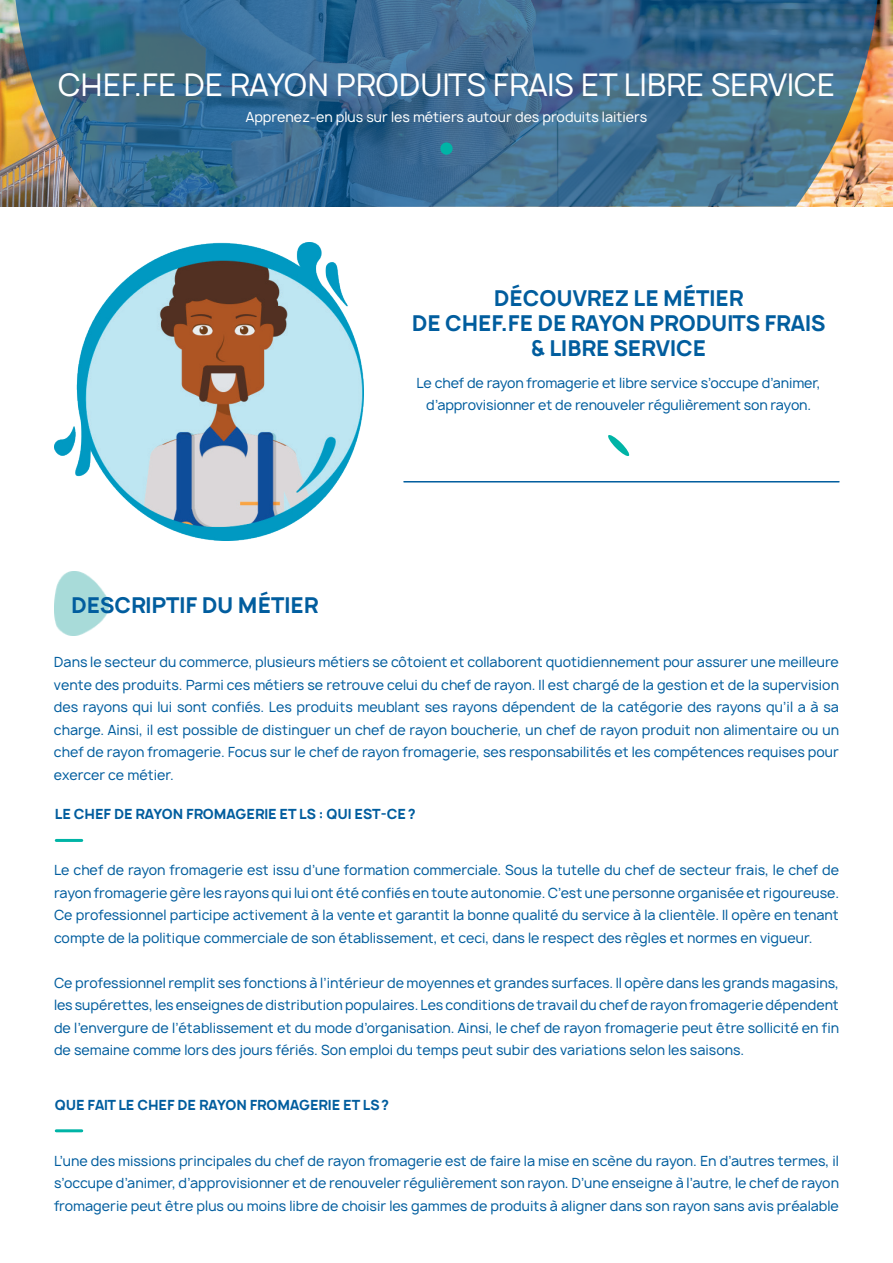
<style>
.page{position:relative;width:893px;height:1263px;background:#fff}
.page>*{position:absolute;margin:0;border:0;box-sizing:border-box;transform-origin:0 0}
.t1{font:30px "Manrope";color:#fff}
.t2{font:700 21px/25.2px "Manrope";color:#015d9e;text-align:center}
.t3{font:13.5px/22.5px "Manrope";color:#015d9e;text-align:justify}
.t4{font:700 13.5px "Manrope";color:#015d9e}
.t5{font:13.5px "Manrope";color:#fff}
</style>
<div class="page">
<img style="left:54px;top:242px;width:309px;height:298px">
<svg style="left:608px;top:435px;width:22px;height:21px"></svg>
<img style="left:54px;top:572px;width:54px;height:63px">
<hr style="left:404px;top:481px;width:435px;height:1px;background:#015d9e">
<img style="left:0;top:0;width:893px;height:206px">
<svg style="left:13px;top:0;width:867px;height:207px;background:#45708d"></svg>
<div style="left:440px;top:142px;width:13px;height:13px;background:#00b4a6;border-radius:50%"></div>
<hr style="left:56px;top:839px;width:26px;height:3px;background:#00b4a6">
<hr style="left:56px;top:1129px;width:26px;height:3px;background:#00b4a6">
<h1 class="t1" style="left:58px;top:66px;width:779px">CHEF.FE DE RAYON PRODUITS FRAIS ET LIBRE SERVICE</h1>
<p class="t5" style="left:246px;top:108px;width:403px">Apprenez-en plus sur les métiers autour des produits laitiers</p>
<h2 class="t2" style="left:71px;top:592px;width:249px">DESCRIPTIF DU MÉTIER</h2>
<h2 class="t2" style="left:412px;top:285px;width:415px">DÉCOUVREZ LE MÉTIER<br>DE CHEF.FE DE RAYON PRODUITS FRAIS &amp; LIBRE SERVICE</h2>
<p class="t3" style="left:417px;top:372px;width:406px;text-align:center">Le chef de rayon fromagerie et libre service s’occupe d’animer, d’approvisionner et de renouveler régulièrement son rayon.</p>
<p class="t3" style="left:54px;top:651px;width:786px">Dans le secteur du commerce, plusieurs métiers se côtoient et collaborent quotidiennement pour assurer une meilleure vente des produits. Parmi ces métiers se retrouve celui du chef de rayon. Il est chargé de la gestion et de la supervision des rayons qui lui sont confiés. Les produits meublant ses rayons dépendent de la catégorie des rayons qu’il a à sa charge. Ainsi, il est possible de distinguer un chef de rayon boucherie, un chef de rayon produit non alimentaire ou un chef de rayon fromagerie. Focus sur le chef de rayon fromagerie, ses responsabilités et les compétences requises pour exercer ce métier.</p>
<p class="t4" style="left:55px;top:805px;width:362px">LE CHEF DE RAYON FROMAGERIE ET LS : QUI EST-CE?</p>
<p class="t3" style="left:54px;top:859px;width:787px">Le chef de rayon fromagerie est issu d’une formation commerciale. Sous la tutelle du chef de secteur frais, le chef de rayon fromagerie gère les rayons qui lui ont été confiés en toute autonomie. C’est une personne organisée et rigoureuse.<br>Ce professionnel participe activement à la vente et garantit la bonne qualité du service à la clientèle. Il opère en tenant compte de la politique commerciale de son établissement, et ceci, dans le respect des règles et normes en vigueur.</p>
<p class="t3" style="left:54px;top:971px;width:786px">Ce professionnel remplit ses fonctions à l’intérieur de moyennes et grandes surfaces. Il opère dans les grands magasins, les supérettes, les enseignes de distribution populaires. Les conditions de travail du chef de rayon fromagerie dépendent de l’envergure de l’établissement et du mode d’organisation. Ainsi, le chef de rayon fromagerie peut être sollicité en fin de semaine comme lors des jours fériés. Son emploi du temps peut subir des variations selon les saisons.</p>
<p class="t4" style="left:55px;top:1095px;width:336px">QUE FAIT LE CHEF DE RAYON FROMAGERIE ET LS?</p>
<p class="t3" style="left:54px;top:1149px;width:786px">L’une des missions principales du chef de rayon fromagerie est de faire la mise en scène du rayon. En d’autres termes, il s’occupe d’animer, d’approvisionner et de renouveler régulièrement son rayon. D’une enseigne à l’autre, le chef de rayon fromagerie peut être plus ou moins libre de choisir les gammes de produits à aligner dans son rayon sans avis préalable</p>
</div>
